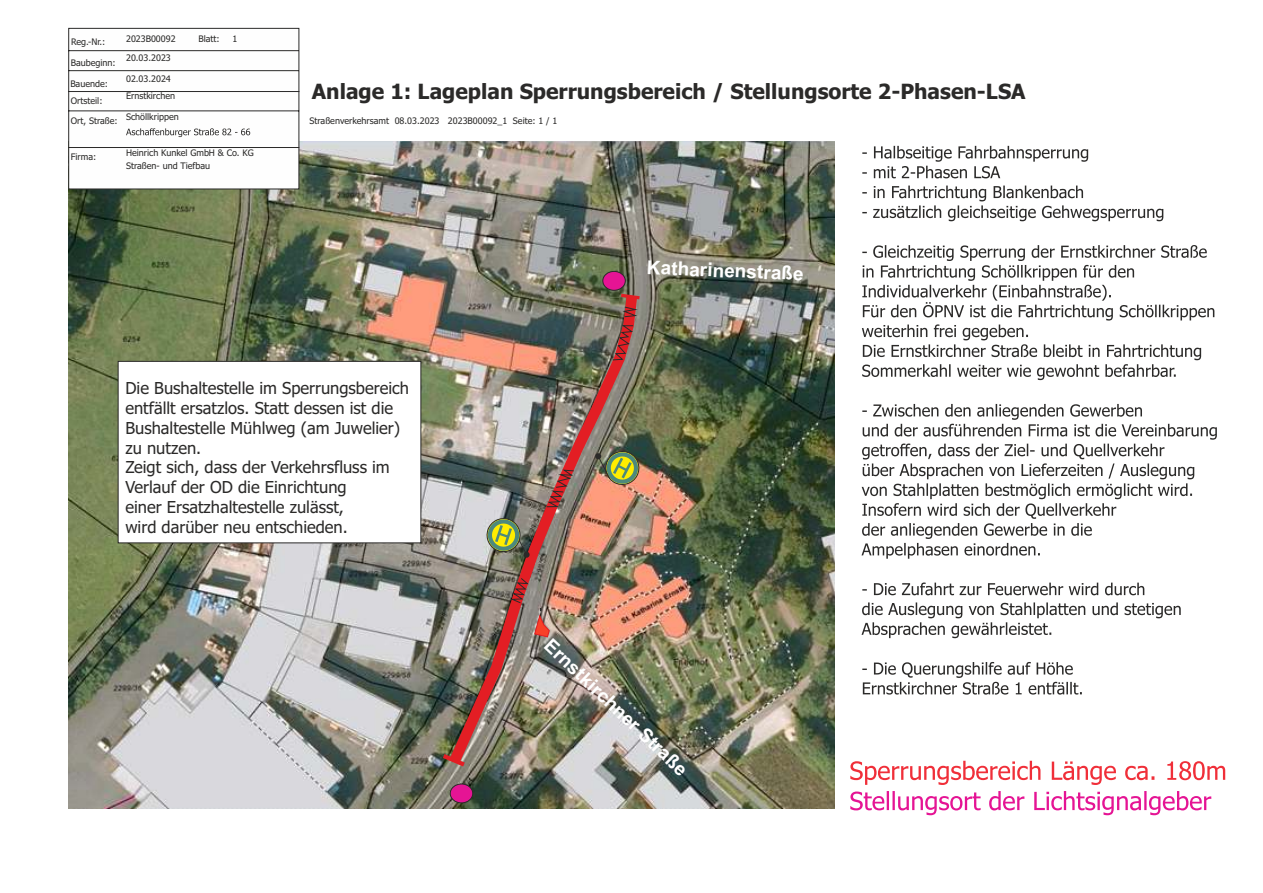
<style>
.page{position:relative;width:1263px;height:893px;background:#fff}
.page>*{position:absolute;margin:0;border:0;box-sizing:border-box;transform-origin:0 0}
.t1{font:700 21px "Tahoma";color:#2b2a29}
.t2{font:700 19.05px "Arial";color:#fff}
.t3{font:16.5px/20px "Tahoma";color:#2b2a29}
.t4{font:9px/17px "Tahoma";color:#2b2a29}
</style>
<div class="page">
<img style="left:69px;top:142px;width:765px;height:667px">
<img style="left:441px;top:285px;width:202px;height:489px">
<svg style="left:438px;top:750px;width:31px;height:20px"></svg>
<svg style="left:861px;top:146px;width:356px;height:549px"></svg>
<div style="left:450px;top:784px;width:23px;height:19px;background:#e51494;border:1px solid #2b2a29;border-radius:50%"></div>
<div style="left:602px;top:271px;width:24px;height:20px;background:#e51494;border:1px solid #2b2a29;border-radius:50%"></div>
<svg style="left:850px;top:760px;width:376px;height:55px"></svg>
<svg style="left:68px;top:28px;width:232px;height:161px"></svg>
<svg style="left:612px;top:325px;width:22px;height:36px"></svg>
<svg style="left:618px;top:292px;width:25px;height:26px"></svg>
<svg style="left:546px;top:469px;width:29px;height:39px"></svg>
<svg style="left:509px;top:577px;width:41px;height:61px;background:#9f6964"></svg>
<svg style="left:595px;top:445px;width:50px;height:46px;background:#988b58"></svg>
<svg style="left:482px;top:514px;width:48px;height:44px;background:#8e986a"></svg>
<svg style="left:117px;top:360px;width:305px;height:184px"></svg>
<p class="t4" style="left:71px;top:34px;width:36px">Reg.-Nr.:</p>
<p class="t4" style="left:70px;top:76px;width:39px">Bauende:</p>
<p class="t4" style="left:71px;top:55px;width:47px">Baubeginn:</p>
<p class="t4" style="left:71px;top:93px;width:33px">Ortsteil:</p>
<p class="t4" style="left:71px;top:113px;width:48px">Ort, Straße:</p>
<p class="t4" style="left:71px;top:149px;width:27px">Firma:</p>
<p class="t4" style="left:126px;top:31px;width:51px">2023B00092</p>
<p class="t4" style="left:198px;top:31px;width:23px">Blatt:</p>
<p class="t4" style="left:232px;top:31px;width:6px">1</p>
<p class="t4" style="left:126px;top:50px;width:46px">20.03.2023</p>
<p class="t4" style="left:126px;top:71px;width:51px">02.03.2024<br>Ernstkirchen</p>
<p class="t4" style="left:126px;top:109px;width:54px">Schöllkrippen</p>
<p class="t4" style="left:126px;top:148px;width:129px;line-height:12.8px">Heinrich Kunkel GmbH &amp; Co. KG<br>Straßen- und Tiefbau</p>
<p class="t1" style="left:312px;top:83px;width:715px">Anlage 1: Lageplan Sperrungsbereich / Stellungsorte 2-Phasen-LSA</p>
<p class="t4" style="left:310px;top:113px;width:249px">Straßenverkehrsamt 08.03.2023 2023B00092_1 Seite: 1 / 1</p>
<p class="t2" style="left:647px;top:260px;width:159px;rotate:2deg">Katharinenstraße</p>
<p class="t3" style="left:125px;top:379px;width:285px">Die Bushaltestelle im Sperrungsbereich entfällt ersatzlos. Statt dessen ist die Bushaltestelle Mühlweg (am Juwelier) zu nutzen.<br>Zeigt sich, dass der Verkehrsfluss im Verlauf der OD die Einrichtung<br>einer Ersatzhaltestelle zulässt,<br>wird darüber neu entschieden.</p>
<p class="t2" style="left:552px;top:637px;width:190px;rotate:43deg">Ernstkirchner Straße</p>
</div>
